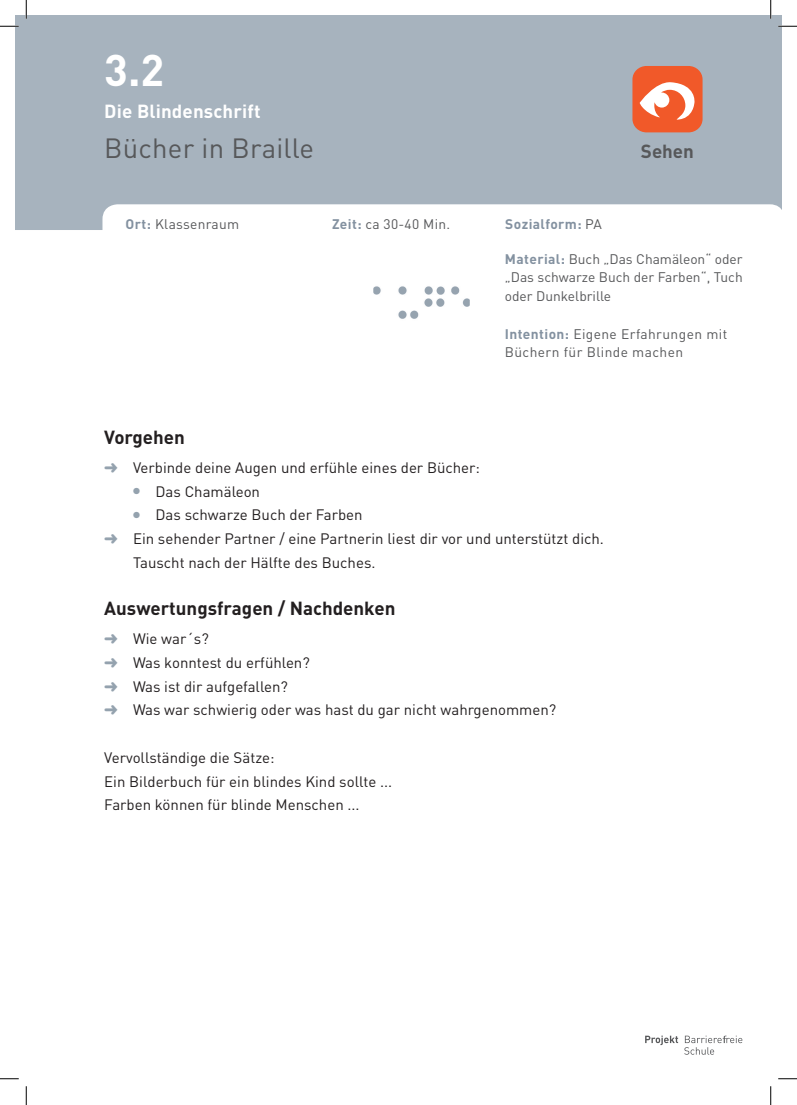
<style>
.page{position:relative;width:797px;height:1105px;background:#fff}
.page>*{position:absolute;margin:0;border:0;box-sizing:border-box;transform-origin:0 0}
.t1{font:700 43.75px "DIN";color:#fff}
.t2{font:27.5px "DIN";letter-spacing:.01em;color:#57585a}
.t3{font:700 18.75px "DIN";color:#231f20}
.t4{font:700 18.75px "DIN";letter-spacing:.01em;color:#fff}
.t5{font:700 18.75px "DIN";color:#57585a}
.t6{font:15px/23.8px "DIN";color:#231f20}
.t7{font:13.75px/18.8px "DIN";letter-spacing:.02em;color:#57585a;text-align:justify}
.t8{font:700 13.75px "DIN";letter-spacing:.03em;color:#8391a0}
.s1{font-weight:700;color:#8391a0}
.s2{font-weight:400;color:#57585a}
</style>
<div class="page">
<div style="left:16px;top:16px;width:765px;height:214px;background:#a7b3be"></div>
<svg style="left:102px;top:204px;width:679px;height:26px"></svg>
<img style="left:373px;top:286px;width:97px;height:33px">
<svg style="left:645px;top:1036px;width:33px;height:9px"></svg>
<svg style="left:684px;top:1036px;width:58px;height:19px"></svg>
<div style="left:632px;top:66px;width:70px;height:66px;background:#f15929;border-radius:14px"></div>
<svg style="left:639px;top:82px;width:56px;height:38px"></svg>
<svg style="left:0;top:25px;width:19px;height:2px"></svg>
<svg style="left:778px;top:25px;width:19px;height:2px"></svg>
<svg style="left:0;top:1078px;width:19px;height:1px"></svg>
<svg style="left:778px;top:1078px;width:19px;height:1px"></svg>
<svg style="left:25px;top:0;width:2px;height:19px"></svg>
<svg style="left:25px;top:1086px;width:2px;height:19px"></svg>
<svg style="left:770px;top:0;width:1px;height:19px"></svg>
<svg style="left:770px;top:1086px;width:1px;height:19px"></svg>
<h1 class="t1" style="left:104px;top:41px;width:61px">3.2</h1>
<p class="t4" style="left:104px;top:99px;width:158px">Die Blindenschrift</p>
<h2 class="t2" style="left:104px;top:131px;width:211px">Bücher in Braille</h2>
<p class="t5" style="left:641px;top:139px;width:55px">Sehen</p>
<p class="t7" style="left:125px;top:214px;width:115px"><span class="s1">Ort:</span> Klassenraum</p>
<p class="t7" style="left:332px;top:214px;width:120px"><span class="s1">Zeit:</span> ca 30-40 Min.</p>
<p class="t8" style="left:505px;top:215px;width:98px">Sozialform: <span class="s2">PA</span></p>
<p class="t7" style="left:505px;top:249px;width:239px"><span class="s1">Material:</span> Buch „Das Chamäleon“ oder „Das schwarze Buch der Farben“, Tuch oder Dunkelbrille</p>
<p class="t7" style="left:505px;top:324px;width:224px"><span class="s1">Intention:</span> Eigene Erfahrungen mit<br>Büchern für Blinde machen</p>
<p class="t3" style="left:104px;top:425px;width:82px">Vorgehen</p>
<p class="t6" style="left:133px;top:455px;width:348px">Verbinde deine Augen und erfühle eines der Bücher:</p>
<p class="t6" style="left:155px;top:479px;width:106px">Das Chamäleon</p>
<p class="t6" style="left:155px;top:503px;width:209px">Das schwarze Buch der Farben</p>
<p class="t6" style="left:133px;top:526px;width:472px">Ein sehender Partner / eine Partnerin liest dir vor und unterstützt dich.</p>
<p class="t6" style="left:133px;top:550px;width:244px">Tauscht nach der Hälfte des Buches.</p>
<p class="t3" style="left:104px;top:596px;width:293px">Auswertungsfragen / Nachdenken</p>
<p class="t6" style="left:133px;top:626px;width:425px">Wie war´s?<br>Was konntest du erfühlen?<br>Was ist dir aufgefallen?<br>Was war schwierig oder was hast du gar nicht wahrgenommen?</p>
<p class="t6" style="left:104px;top:745px;width:289px">Vervollständige die Sätze:<br>Ein Bilderbuch für ein blindes Kind sollte ...<br>Farben können für blinde Menschen ...</p>
</div>
